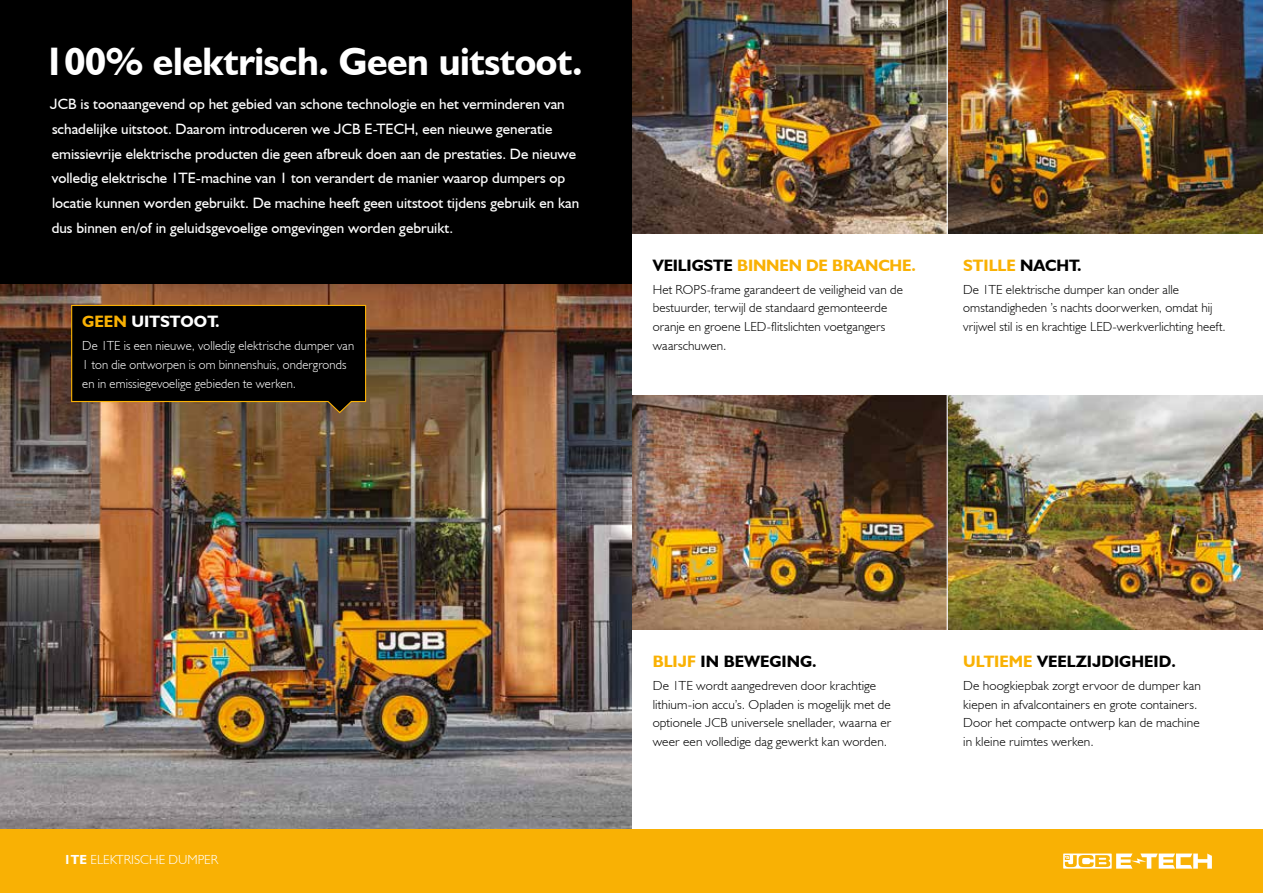
<style>
.page{position:relative;width:1263px;height:893px;background:#fff}
.page>*{position:absolute;margin:0;border:0;box-sizing:border-box;transform-origin:0 0}
.t1{font:700 39.75px "JCB Euro";letter-spacing:-.01em;color:#fff}
.t2{font:700 16.5px "JCB Euro";color:#000}
.t3{font:700 16.5px "JCB Euro";letter-spacing:-.01em;color:#f9b104}
.t4{font:700 16.5px "JCB Euro";color:#fff}
.t5{font:15px/24.8px "JCB Euro Roman";color:#fff}
.t6{font:300 13.2px/18.8px "JCB Euro";letter-spacing:.01em;color:#000}
.t7{font:300 13.2px/18.8px "JCB Euro";letter-spacing:.01em;color:#fff}
.s1{color:#f9b104}
.s2{color:#000}
.s3{font-weight:700}
</style>
<div class="page">
<img style="left:948px;top:0;width:315px;height:234px">
<img style="left:948px;top:395px;width:315px;height:234px">
<img style="left:631px;top:0;width:316px;height:234px">
<img style="left:631px;top:395px;width:316px;height:234px">
<div style="left:0;top:0;width:631px;height:627px;background:#000"></div>
<img style="left:0;top:285px;width:631px;height:544px">
<svg style="left:71px;top:304px;width:296px;height:110px"></svg>
<div style="left:0;top:829px;width:1263px;height:64px;background:#f9b104"></div>
<svg style="left:1063px;top:853px;width:149px;height:16px"></svg>
<h1 class="t1" style="left:44px;top:37px;width:540px">100% elektrisch. Geen uitstoot.</h1>
<p class="t5" style="left:50px;top:91px;width:531px">JCB is toonaangevend op het gebied van schone technologie en het verminderen van schadelijke uitstoot. Daarom introduceren we JCB E‑TECH, een nieuwe generatie emissievrije elektrische producten die geen afbreuk doen aan de prestaties. De nieuwe volledig elektrische 1TE-machine van 1 ton verandert de manier waarop dumpers op locatie kunnen worden gebruikt. De machine heeft geen uitstoot tijdens gebruik en kan dus binnen en/of in geluidsgevoelige omgevingen worden gebruikt.</p>
<p class="t4" style="left:82px;top:311px;width:139px"><span class="s1">GEEN</span> UITSTOOT.</p>
<p class="t7" style="left:82px;top:336px;width:273px">De 1TE is een nieuwe, volledig elektrische dumper van<br>1 ton die ontworpen is om binnenshuis, ondergronds en in emissiegevoelige gebieden te werken.</p>
<p class="t3" style="left:653px;top:255px;width:265px"><span class="s2">VEILIGSTE</span> BINNEN DE BRANCHE.</p>
<p class="t6" style="left:653px;top:280px;width:252px">Het ROPS-frame garandeert de veiligheid van de bestuurder, terwijl de standaard gemonteerde oranje en groene LED-flitslichten voetgangers waarschuwen.</p>
<p class="t3" style="left:963px;top:255px;width:120px">STILLE <span class="s2">NACHT.</span></p>
<p class="t6" style="left:963px;top:280px;width:264px">De 1TE elektrische dumper kan onder alle omstandigheden ’s nachts doorwerken, omdat hij vrijwel stil is en krachtige LED-werkverlichting heeft.</p>
<p class="t7" style="left:64px;top:849px;width:156px"><span class="s3">1TE</span> ELEKTRISCHE DUMPER</p>
<p class="t2" style="left:653px;top:651px;width:165px"><span class="s1">BLIJF</span> IN BEWEGING.</p>
<p class="t6" style="left:653px;top:676px;width:240px">De 1TE wordt aangedreven door krachtige lithium‑ion accu’s. Opladen is mogelijk met de optionele JCB universele snellader, waarna er weer een volledige dag gewerkt kan worden.</p>
<p class="t2" style="left:963px;top:651px;width:214px"><span class="s1">ULTIEME</span> VEELZIJDIGHEID.</p>
<p class="t6" style="left:963px;top:676px;width:239px">De hoogkiepbak zorgt ervoor de dumper kan kiepen in afvalcontainers en grote containers.<br>Door het compacte ontwerp kan de machine in kleine ruimtes werken.</p>
</div>
